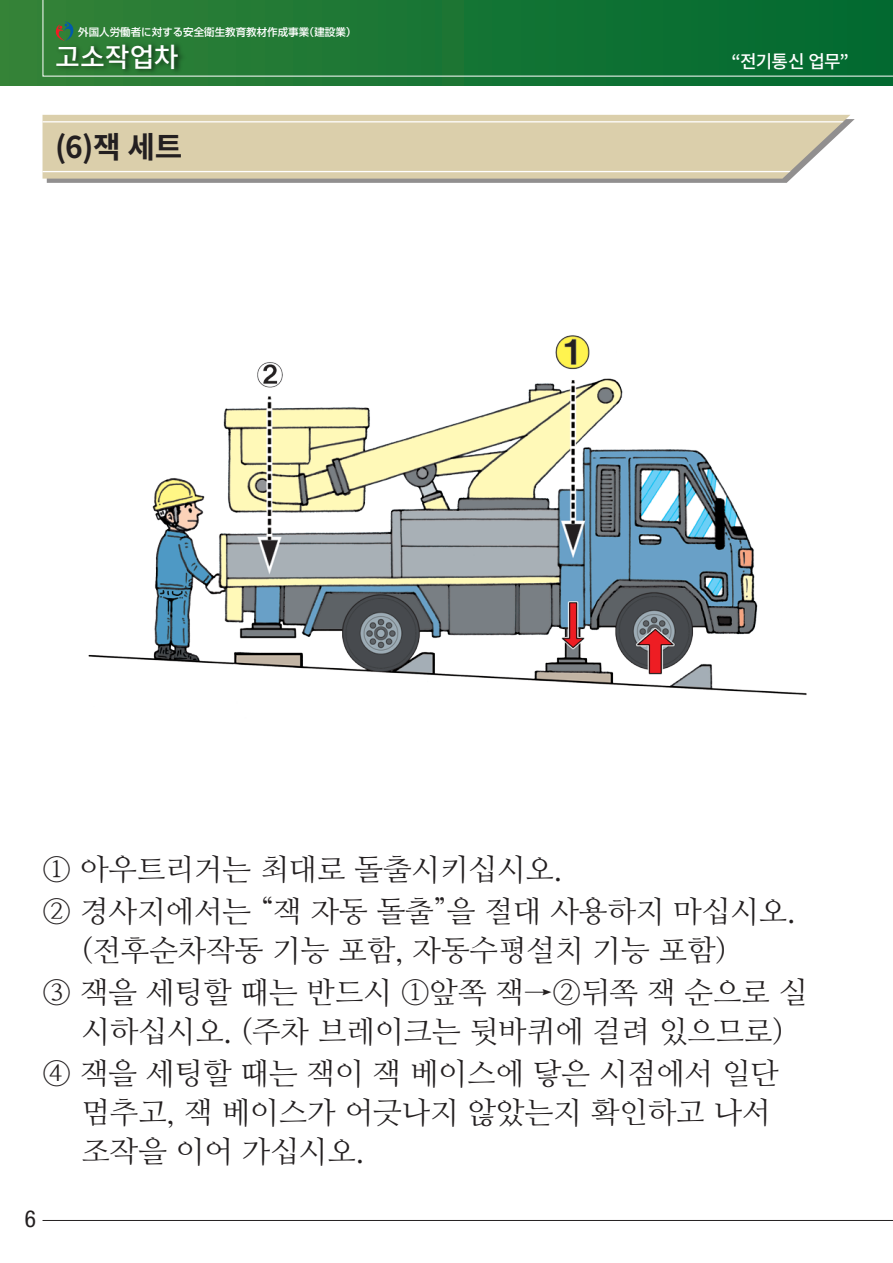
<style>
.page{position:relative;width:893px;height:1263px;background:#fff}
.page>*{position:absolute;margin:0;border:0;box-sizing:border-box;transform-origin:0 0}
.t1{font:30px/42px "Nanum Myeongjo";color:#231f20}
.t2{font:700 30px "Noto Sans CJ Kkr";color:#231f20}
.t3{font:500 27px "Noto Sans CJ Kkr";letter-spacing:-.005em;color:#fff}
.t4{font:condensed 23.4px "Helvetica Neue LT Std";color:#231f20}
.t5{font:500 18px "Noto Sans CJ Kkr";letter-spacing:-.045em;color:#fff}
.t6{font:500 10.5px "Shin Go Pro";color:#fff}
</style>
<div class="page">
<hr style="left:43px;top:1220px;width:850px;height:1px;background:#231f20">
<svg style="left:0;top:0;width:893px;height:85px;background:#207834"></svg>
<svg style="left:42px;top:0;width:851px;height:77px;background:#187536"></svg>
<img style="left:88px;top:335px;width:719px;height:361px">
<svg style="left:56px;top:21px;width:17px;height:17px"></svg>
<svg style="left:47px;top:119px;width:808px;height:64px;fill:#918f8f"></svg>
<svg style="left:43px;top:115px;width:807px;height:64px;background:#dbd0ae"></svg>
<svg style="left:43px;top:121px;width:801px;height:1px"></svg>
<svg style="left:43px;top:171px;width:748px;height:1px"></svg>
<img style="left:50px;top:38px;width:139px;height:48px">
<p class="t6" style="left:78px;top:23px;width:280px">外国人労働者に対する安全衛生教育教材作成事業（建設業）</p>
<p class="t3" style="left:55px;top:42px;width:125px">고소작업차</p>
<p class="t5" style="left:731px;top:51px;width:119px">“전기통신 업무”</p>
<p class="t2" style="left:55px;top:130px;width:129px">(6)잭 세트</p>
<p class="t1" style="left:42px;top:848px;width:755px">① 아우트리거는 최대로 돌출시키십시오.<br>② 경사지에서는 “잭 자동 돌출”을 절대 사용하지 마십시오.</p>
<p class="t1" style="left:42px;top:929px;width:767px;text-indent:39px">(전후순차작동 기능 포함, 자동수평설치 기능 포함)<br>③ 잭을 세팅할 때는 반드시 ①앞쪽 잭→②뒤쪽 잭 순으로 실</p>
<p class="t1" style="left:42px;top:1010px;width:743px;text-align:right">시하십시오. (주차 브레이크는 뒷바퀴에 걸려 있으므로)<br>④ 잭을 세팅할 때는 잭이 잭 베이스에 닿은 시점에서 일단</p>
<p class="t1" style="left:81px;top:1093px;width:691px;line-height:39px">멈추고, 잭 베이스가 어긋나지 않았는지 확인하고 나서 조작을 이어 가십시오.</p>
<p class="t4" style="left:25px;top:1205px;width:13px">6</p>
</div>
